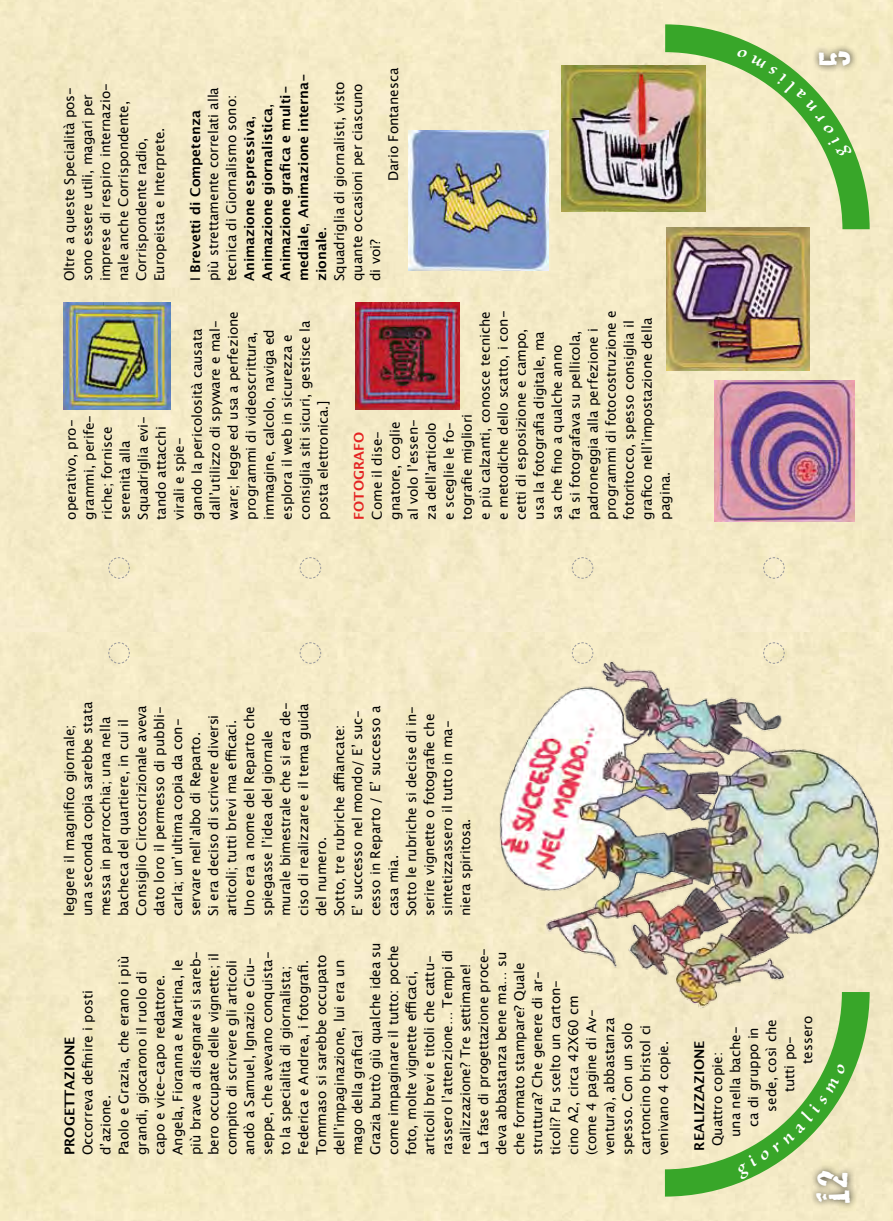
<style>
.page{position:relative;width:893px;height:1221px;background:#fff}
.page>*{position:absolute;margin:0;border:0;box-sizing:border-box;transform-origin:0 0}
.t1{font:46.5px "Cracked";color:#fff}
.t2{font:13.5px/18px "Lucida Grande";color:#000}
.t3{font:700 13.5px "Lucida Grande";color:#000}
.t4{font:700 13.5px "Lucida Grande";color:#e42322}
.s1{font-weight:400}
</style>
<div class="page">
<div style="left:0;top:631px;width:893px;height:589px;background:#f5ebc6"></div>
<div style="left:0;top:0;width:893px;height:631px;background:#f5ebc7"></div>
<svg style="left:108px;top:557px;width:22px;height:22px"></svg>
<svg style="left:299px;top:557px;width:22px;height:22px"></svg>
<svg style="left:572px;top:557px;width:22px;height:22px"></svg>
<svg style="left:763px;top:557px;width:22px;height:22px"></svg>
<svg style="left:108px;top:642px;width:22px;height:22px"></svg>
<svg style="left:299px;top:642px;width:22px;height:22px"></svg>
<svg style="left:572px;top:642px;width:22px;height:12px"></svg>
<svg style="left:763px;top:642px;width:22px;height:12px"></svg>
<div style="left:809px;top:1163px;width:48px;height:46px;background:#000;opacity:.75"></div>
<img style="left:64px;top:303px;width:107px;height:106px">
<img style="left:355px;top:303px;width:104px;height:106px">
<img style="left:714px;top:381px;width:141px;height:140px">
<img style="left:408px;top:130px;width:141px;height:141px">
<img style="left:666px;top:229px;width:144px;height:141px">
<img style="left:561px;top:65px;width:104px;height:147px">
<img style="left:487px;top:654px;width:400px;height:359px">
<svg style="left:665px;top:24px;width:205px;height:205px;background:#c0ce95"></svg>
<svg style="left:665px;top:991px;width:205px;height:205px;background:#ccd9a4"></svg>
<p class="t2" style="left:61px;top:281px;width:199px;rotate:-90deg">Oltre a queste Specialità pos&shy;sono essere utili, magari per imprese di respiro internazio&shy;nale anche Corrispondente,<br>Corrispondente radio,<br>Europeista e Interprete.</p>
<p class="t2" style="left:384px;top:181px;width:115px;rotate:-90deg">Dario Fontanesca</p>
<p class="t3" style="left:292px;top:281px;width:209px;rotate:-90deg">mediale<span class="s1">,</span> Animazione interna-</p>
<p class="t2" style="left:331px;top:281px;width:201px;rotate:-90deg">Squadriglia di giornalisti, visto</p>
<p class="t2" style="left:349px;top:281px;width:199px;rotate:-90deg">quante occasioni per ciascuno</p>
<p class="t3" style="left:274px;top:281px;width:197px;rotate:-90deg">Animazione grafica e multi-</p>
<p class="t2" style="left:205px;top:281px;width:195px;rotate:-90deg">più strettamente correlati alla</p>
<p class="t2" style="left:223px;top:281px;width:188px;rotate:-90deg">tecnica di Giornalismo sono:</p>
<p class="t3" style="left:256px;top:281px;width:178px;rotate:-90deg">Animazione giornalistica<span class="s1">,</span></p>
<p class="t3" style="left:184px;top:281px;width:172px;rotate:-90deg"><span class="s1">I</span> Brevetti di Competenza</p>
<p class="t3" style="left:238px;top:281px;width:166px;rotate:-90deg">Animazione espressiva<span class="s1">,</span></p>
<p class="t3" style="left:310px;top:281px;width:56px;rotate:-90deg">zionale<span class="s1">.</span></p>
<p class="t2" style="left:366px;top:281px;width:43px;rotate:-90deg">di voi?</p>
<p class="t2" style="left:62px;top:519px;width:210px;rotate:-90deg">operativo, pro-<br>grammi, perife-<br>riche; fornisce<br>serenità alla<br>Squadriglia evi-<br>tando attacchi<br>virali e spie-<br>gando la pericolosità causata dall’utilizzo di spyware e mal&shy;ware; legge ed usa a perfezione programmi di videoscrittura, immagine, calcolo, naviga ed esplora il web in sicurezza e consiglia siti sicuri, gestisce la posta elettronica.]</p>
<p class="t2" style="left:368px;top:519px;width:210px;rotate:-90deg">Come il dise-<br>gnatore, coglie<br>al volo l’essen-<br>za dell’articolo<br>e sceglie le fo-<br>tografie migliori<br>e più calzanti, conosce tecniche e metodiche dello scatto, i con&shy;cetti di esposizione e campo, usa la fotografia digitale, ma<br>sa che fino a qualche anno<br>fa si fotografava su pellicola, padroneggia alla perfezione i programmi di fotocostruzione e fotoritocco, spesso consiglia il grafico nell’impostazione della pagina.</p>
<p class="t4" style="left:348px;top:519px;width:89px;rotate:-90deg">FOTOGRAFO</p>
<h1 class="t1" style="left:797px;top:67px;width:19px;rotate:-90deg">5</h1>
<p class="t2" style="left:61px;top:916px;width:216px;rotate:-90deg">leggere il magnifico giornale; una seconda copia sarebbe stata messa in parrocchia; una nella bacheca del quartiere, in cui il<br>Consiglio Circoscrizionale aveva dato loro il permesso di pubbli&shy;carla; un’ultima copia da con&shy;servare nell’albo di Reparto.<br>Si era deciso di scrivere diversi articoli; tutti brevi ma efficaci.<br>Uno era a nome del Reparto che spiegasse l’idea del giornale murale bimestrale che si era de&shy;ciso di realizzare e il tema guida del numero.<br>Sotto, tre rubriche affiancate:<br>E’ successo nel mondo/ E’ suc&shy;cesso in Reparto / E’ successo a casa mia.<br>Sotto le rubriche si decise di in&shy;serire vignette o fotografie che sintetizzassero il tutto in ma&shy;niera spiritosa.</p>
<p class="t2" style="left:79px;top:1155px;width:214px;rotate:-90deg">Occorreva definire i posti d’azione.<br>Paolo e Grazia, che erano i più grandi, giocarono il ruolo di capo e vice-capo redattore.<br>Angela, Fioranna e Martina, le più brave a disegnare si sareb&shy;bero occupate delle vignette; il compito di scrivere gli articoli andò a Samuel, Ignazio e Giu&shy;seppe, che avevano conquista&shy;to la specialità di giornalista;<br>Federica e Andrea, i fotografi.<br>Tommaso si sarebbe occupato dell’impaginazione, lui era un mago della grafica!<br>Grazia buttò giù qualche idea su come impaginare il tutto: poche foto, molte vignette efficaci, articoli brevi e titoli che cattu&shy;rassero l’attenzione… Tempi di realizzazione? Tre settimane!<br>La fase di progettazione proce&shy;deva abbastanza bene ma… su che formato stampare? Quale struttura? Che genere di ar&shy;ticoli? Fu scelto un carton-<br>cino A2, circa 42X60 cm<br>(come 4 pagine di Av-<br>ventura), abbastanza<br>spesso. Con un solo<br>cartoncino bristol ci<br>venivano 4 copie.</p>
<p class="t3" style="left:59px;top:1155px;width:120px;rotate:-90deg">PROGETTAZIONE</p>
<p class="t2" style="left:799px;top:1063px;width:49px;rotate:-90deg">tessero</p>
<p class="t2" style="left:727px;top:1137px;width:112px;rotate:-90deg">una nella bache-</p>
<p class="t2" style="left:745px;top:1126px;width:101px;rotate:-90deg">ca di gruppo in</p>
<p class="t2" style="left:763px;top:1111px;width:94px;rotate:-90deg">sede, così che</p>
<p class="t2" style="left:781px;top:1092px;width:58px;rotate:-90deg">tutti po-</p>
<p class="t3" style="left:688px;top:1150px;width:111px;rotate:-90deg">REALIZZAZIONE</p>
<p class="t2" style="left:709px;top:1146px;width:95px;rotate:-90deg">Quattro copie:</p>
<h1 class="t1" style="left:797px;top:1203px;width:35px;rotate:-90deg">12</h1>
</div>
